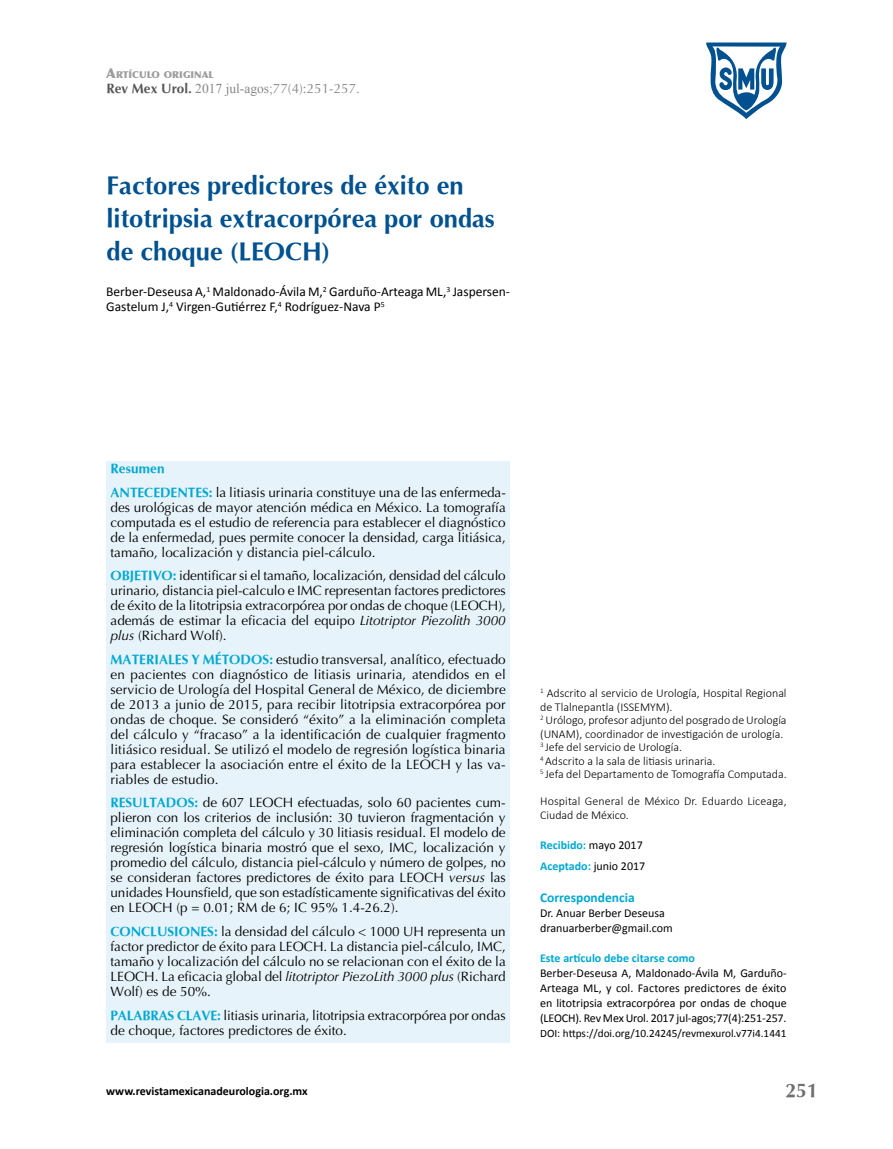
<style>
.page{position:relative;width:893px;height:1149px;background:#fff}
.page>*{position:absolute;margin:0;border:0;box-sizing:border-box;transform-origin:0 0}
.t1{font:700 25.5px/33px "Optima";color:#015190}
.t2{font:700 19.5px "Optima";color:#706f6f}
.t3{font:13.5px/15px "Optima";color:#000;text-align:justify}
.t4{font:13.5px/15px "Calibri";color:#000}
.t5{font:13.5px "Optima";color:#878787}
.t6{font:700 13.5px "Calibri";color:#00a8d2}
.t7{font:300 12px/13.5px "Calibri";color:#000}
.t8{font:12px/15px "Calibri";color:#000}
.t9{font:700 12px/21px "Calibri";color:#00a8d2}
.t10{font:700 12px "Calibri";color:#000}
.t11{font:11.25px "Calibri";color:#000}
.t12{font:900 9.45px "Optima";color:#9d9d9c}
.s1{font-size:13.5px}
.s2{font-weight:700;color:#575756}
.s3{font-family:"Times New Roman"}
.s4{font-weight:700;color:#00a8d2}
.s5{font-style:italic}
.s6{font-weight:400;color:#000}
</style>
<div class="page">
<svg style="left:706px;top:42px;width:81px;height:77px"></svg>
<div style="left:106px;top:460px;width:404px;height:582px;background:#e7f3fa"></div>
<p class="t12" style="left:106px;top:69px;width:109px"><span class="s1">A</span>RTÍCULO ORIGINAL</p>
<p class="t5" style="left:106px;top:81px;width:255px"><span class="s2">Rev Mex Urol.</span> <span class="s3">2017 jul-agos;</span>77(4):251-257.</p>
<h1 class="t1" style="left:107px;top:169px;width:390px">Factores predictores de éxito en litotripsia extracorpórea por ondas de choque (LEOCH)</h1>
<p class="t4" style="left:106px;top:284px;width:405px">Berber-Deseusa A,<sup>1</sup> Maldonado-Ávila M,<sup>2</sup> Garduño-Arteaga ML,<sup>3</sup> Jaspersen-<br>Gastelum J,<sup>4</sup> Virgen-Gutiérrez F,<sup>4</sup> Rodríguez-Nava P<sup>5</sup></p>
<p class="t3" style="left:111px;top:457px;width:397px;line-height:23.5px"><span class="s4">Resumen<br>ANTECEDENTES:</span> la litiasis urinaria constituye una de las enfermeda-</p>
<p class="t3" style="left:111px;top:499px;width:397px">des urológicas de mayor atención médica en México. La tomografía computada es el estudio de referencia para establecer el diagnóstico de la enfermedad, pues permite conocer la densidad, carga litiásica, tamaño, localización y distancia piel-cálculo.</p>
<p class="t3" style="left:111px;top:568px;width:397px"><span class="s4">OBJETIVO:</span> identificar si el tamaño, localización, densidad del cálculo urinario, distancia piel-calculo e IMC representan factores predictores de éxito de la litotripsia extracorpórea por ondas de choque (LEOCH), además de estimar la eficacia del equipo <span class="s5">Litotriptor Piezolith 3000 plus</span> (Richard Wolf).</p>
<p class="t3" style="left:110px;top:651px;width:397px"><span class="s4">MATERIALES Y MÉTODOS:</span> estudio transversal, analítico, efectuado en pacientes con diagnóstico de litiasis urinaria, atendidos en el servicio de Urología del Hospital General de México, de diciembre de 2013 a junio de 2015, para recibir litotripsia extracorpórea por ondas de choque. Se consideró “éxito” a la eliminación completa del cálculo y “fracaso” a la identificación de cualquier fragmento litiásico residual. Se utilizó el modelo de regresión logística binaria para establecer la asociación entre el éxito de la LEOCH y las va&shy;riables de estudio.</p>
<p class="t3" style="left:110px;top:795px;width:397px"><span class="s4">RESULTADOS:</span> de 607 LEOCH efectuadas, solo 60 pacientes cum&shy;plieron con los criterios de inclusión: 30 tuvieron fragmentación y eliminación completa del cálculo y 30 litiasis residual. El modelo de regresión logística binaria mostró que el sexo, IMC, localización y promedio del cálculo, distancia piel-cálculo y número de golpes, no se consideran factores predictores de éxito para LEOCH <span class="s5">versus</span> las unidades Hounsfield, que son estadísticamente significativas del éxito en LEOCH (p = 0.01; RM de 6; IC 95% 1.4-26.2).</p>
<p class="t3" style="left:111px;top:923px;width:397px"><span class="s4">CONCLUSIONES:</span> la densidad del cálculo &lt; 1000 UH representa un factor predictor de éxito para LEOCH. La distancia piel-cálculo, IMC, tamaño y localización del cálculo no se relacionan con el éxito de la LEOCH. La eficacia global del <span class="s5">litotriptor PiezoLith 3000 plus</span> (Richard Wolf) es de 50%.</p>
<p class="t3" style="left:111px;top:1007px;width:397px"><span class="s4">PALABRAS CLAVE:</span> litiasis urinaria, litotripsia extracorpórea por ondas de choque, factores predictores de éxito.</p>
<p class="t7" style="left:540px;top:686px;width:248px"><sup>1</sup> Adscrito al servicio de Urología, Hospital Regional de Tlalnepantla (ISSEMYM).<br><sup>2</sup> Urólogo, profesor adjunto del posgrado de Urología (UNAM), coordinador de investigación de urología.<br><sup>3</sup> Jefe del servicio de Urología.<br><sup>4</sup> Adscrito a la sala de litiasis urinaria.<br><sup>5</sup> Jefa del Departamento de Tomografía Computada.</p>
<p class="t7" style="left:540px;top:794px;width:248px">Hospital General de México Dr. Eduardo Liceaga,<br>Ciudad de México.</p>
<p class="t9" style="left:540px;top:834px;width:107px">Recibido: <span class="s6">mayo 2017<br></span>Aceptado: <span class="s6">junio 2017</span></p>
<p class="t6" style="left:540px;top:888px;width:96px">Correspondencia</p>
<p class="t8" style="left:540px;top:904px;width:134px">Dr. Anuar Berber Deseusa dranuarberber@gmail.com</p>
<p class="t9" style="left:540px;top:946px;width:156px">Este artículo debe citarse como</p>
<p class="t8" style="left:540px;top:964px;width:248px;text-align:justify">Berber-Deseusa A, Maldonado-Ávila M, Garduño-Arteaga ML, y col. Factores predictores de éxito en litotripsia extracorpórea por ondas de choque (LEOCH). Rev Mex Urol. 2017 jul-agos;77(4):251-257.</p>
<p class="t11" style="left:540px;top:1025px;width:248px">DOI: https://doi.org/10.24245/revmexurol.v77i4.1441</p>
<p class="t10" style="left:106px;top:1082px;width:203px">www.revistamexicanadeurologia.org.mx</p>
<h2 class="t2" style="left:785px;top:1079px;width:34px">251</h2>
</div>
